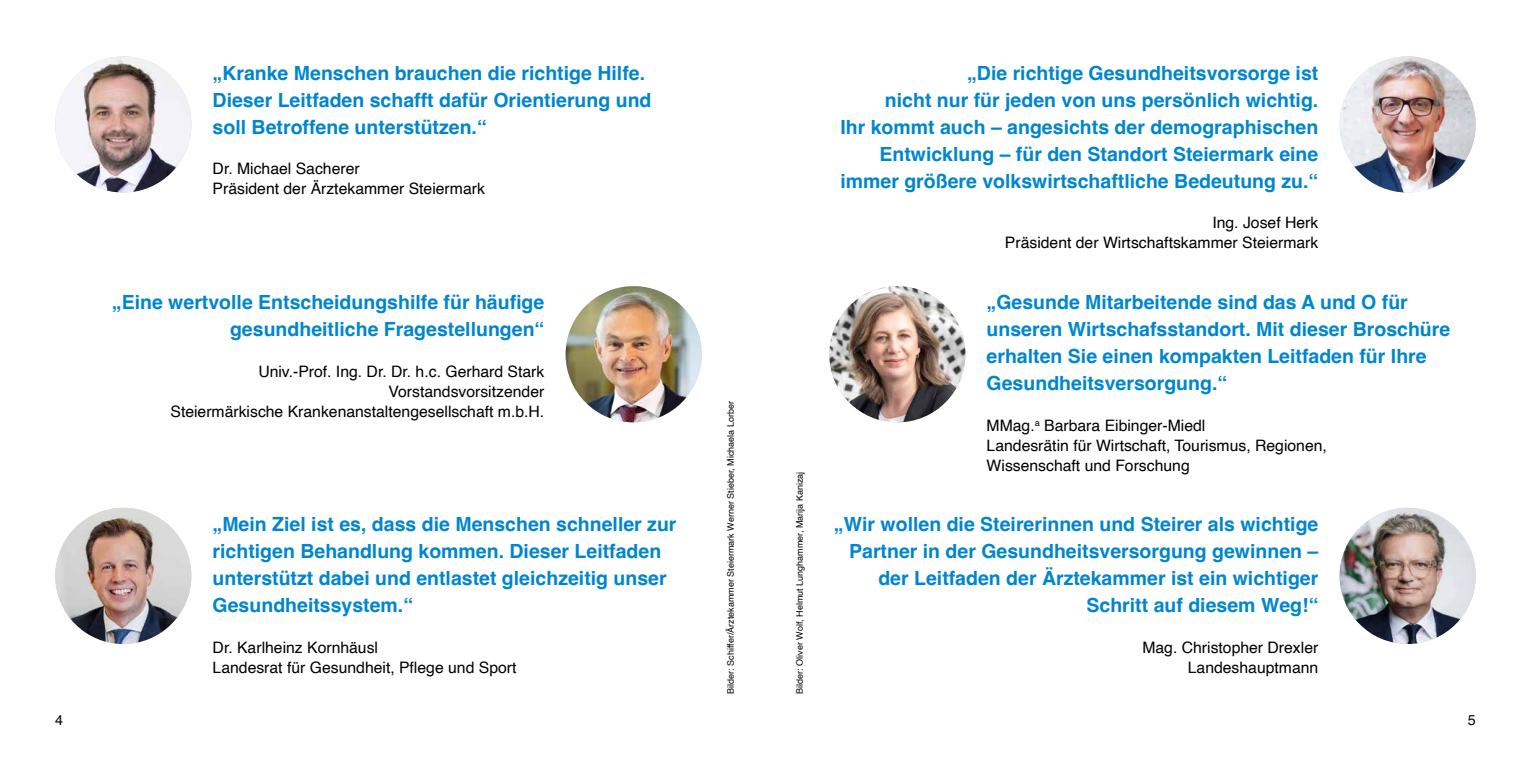
<style>
.page{position:relative;width:1531px;height:766px;background:#fff}
.page>*{position:absolute;margin:0;border:0;box-sizing:border-box;transform-origin:0 0}
.t1{font:700 19.5px/27px "Helvetica";color:#0086ce}
.t2{font:15.75px/20.2px "Helvetica";color:#000}
.t3{font:14.25px "Helvetica";color:#000}
.t4{font:9px "Helvetica";color:#000}
</style>
<div class="page">
<img style="left:55px;top:56px;width:136px;height:136px;border-radius:68px">
<img style="left:55px;top:507px;width:136px;height:136px;border-radius:68px">
<img style="left:829px;top:286px;width:136px;height:136px;border-radius:68px">
<img style="left:566px;top:286px;width:136px;height:136px;border-radius:68px">
<img style="left:1339px;top:56px;width:136px;height:136px;border-radius:68px">
<img style="left:1339px;top:507px;width:136px;height:136px;border-radius:68px">
<p class="t1" style="left:213px;top:61px;width:440px">„Kranke Menschen brauchen die richtige Hilfe.<br>Dieser Leitfaden schafft dafür Orientierung und soll Betroffene unterstützen.“</p>
<p class="t2" style="left:213px;top:159px;width:274px">Dr. Michael Sacherer<br>Präsident der Ärztekammer Steiermark</p>
<p class="t1" style="left:112px;top:291px;width:434px;text-align:right">„Eine wertvolle Entscheidungshilfe für häufige gesundheitliche Fragestellungen“</p>
<p class="t2" style="left:170px;top:361px;width:375px;text-align:right">Univ.-Prof. Ing. Dr. Dr. h.c. Gerhard Stark<br>Vorstandsvorsitzender<br>Steiermärkische Krankenanstaltengesellschaft m.b.H.</p>
<p class="t1" style="left:213px;top:512px;width:465px">„Mein Ziel ist es, dass die Menschen schneller zur richtigen Behandlung kommen. Dieser Leitfaden unterstützt dabei und entlastet gleichzeitig unser Gesundheitssystem.“</p>
<p class="t2" style="left:213px;top:637px;width:305px">Dr. Karlheinz Kornhäusl<br>Landesrat für Gesundheit, Pflege und Sport</p>
<p class="t4" style="left:724px;top:693px;width:294px;rotate:-90deg">Bilder: Schiffer/Ärztekammer Steiermark Werner Stieber, Michaela Lorber</p>
<p class="t4" style="left:792px;top:693px;width:224px;rotate:-90deg">Bilder: Oliver Wolf, Helmut Lunghammer, Marija Kanizaj</p>
<p class="t1" style="left:840px;top:61px;width:479px;text-align:right">„Die richtige Gesundheitsvorsorge ist<br>nicht nur für jeden von uns persönlich wichtig.<br>Ihr kommt auch – angesichts der demographischen Entwicklung – für den Standort Steiermark eine immer größere volkswirtschaftliche Bedeutung zu.“</p>
<p class="t2" style="left:1005px;top:213px;width:315px;text-align:right">Ing. Josef Herk<br>Präsident der Wirtschaftskammer Steiermark</p>
<p class="t1" style="left:986px;top:291px;width:465px">„Gesunde Mitarbeitende sind das A und O für unseren Wirtschafsstandort. Mit dieser Broschüre erhalten Sie einen kompakten Leitfaden für Ihre Gesundheitsversorgung.“</p>
<p class="t2" style="left:986px;top:415px;width:342px">MMag.<sup>a</sup> Barbara Eibinger-Miedl<br>Landesrätin für Wirtschaft, Tourismus, Regionen,<br>Wissenschaft und Forschung</p>
<p class="t1" style="left:834px;top:513px;width:486px;text-align:right">„Wir wollen die Steirerinnen und Steirer als wichtige Partner in der Gesundheitsversorgung gewinnen – der Leitfaden der Ärztekammer ist ein wichtiger Schritt auf diesem Weg!“</p>
<p class="t2" style="left:1142px;top:637px;width:177px;text-align:right">Mag. Christopher Drexler<br>Landeshauptmann</p>
<p class="t3" style="left:55px;top:708px;width:9px">4</p>
<p class="t3" style="left:1468px;top:708px;width:9px">5</p>
</div>
